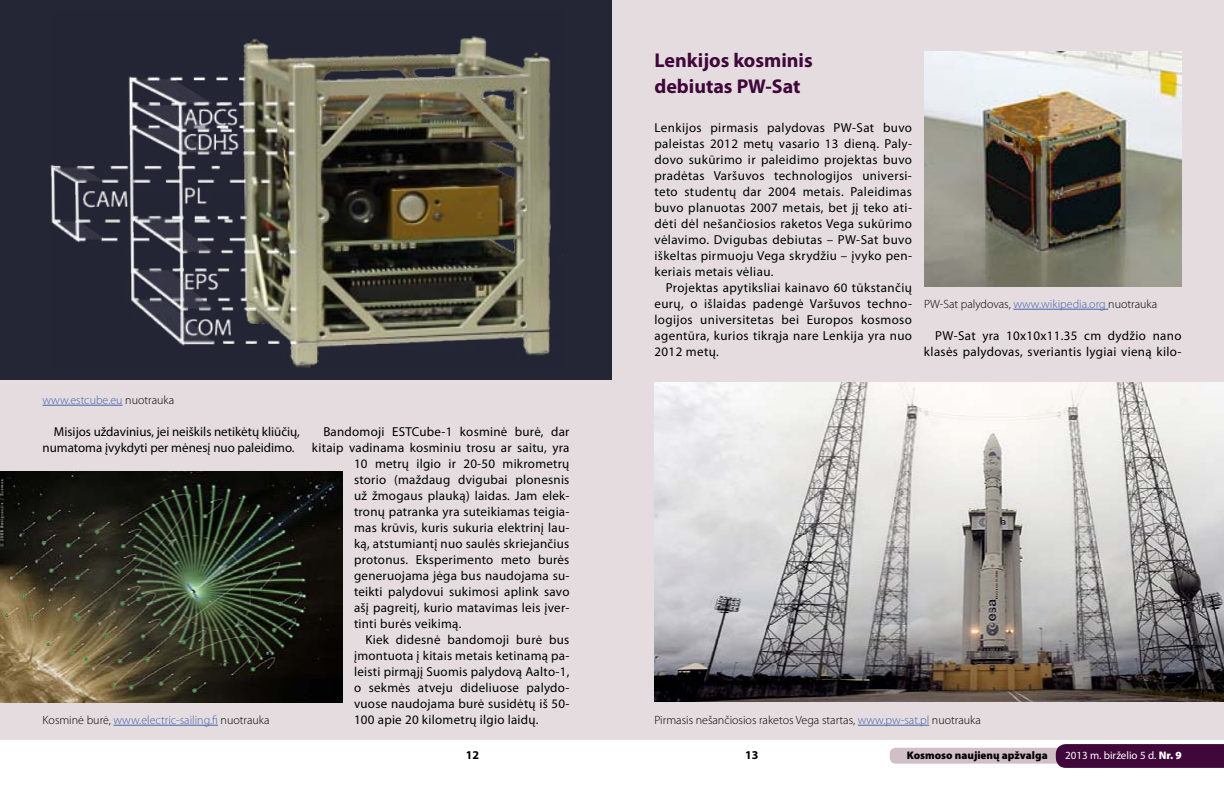
<style>
.page{position:relative;width:1224px;height:792px;background:#fff}
.page>*{position:absolute;margin:0;border:0;box-sizing:border-box;transform-origin:0 0}
.t1{font:700 20px/26px "Myriad Pro";color:#3f073a}
.t2{font:13px/16px "Myriad Pro";letter-spacing:.02em;color:#000;text-align:justify}
.t3{font:13px/16px "Myriad Pro";color:#000}
.t4{font:300 12px "Myriad Pro";color:#000}
.t5{font:300 12px "Myriad Pro";color:#4262ae}
.t6{font:700 12px "Myriad Pro";color:#000}
.t7{font:900 11px "Myriad Pro";color:#000}
.t8{font:11px "Myriad Pro";color:#fff}
.s1{color:#000}
.s2{color:#4262ae}
.s3{font-weight:900}
</style>
<div class="page">
<div style="left:890px;top:748px;width:197px;height:16px;background:#d0bfc7;border-radius:6px"></div>
<svg style="left:1056px;top:744px;width:168px;height:24px;background:#420b3d"></svg>
<div style="left:0;top:0;width:1224px;height:740px;background:#e5dcdf"></div>
<img style="left:0;top:472px;width:343px;height:231px">
<div style="left:0;top:0;width:612px;height:380px;background:#242535"></div>
<img style="left:51px;top:36px;width:512px;height:331px">
<hr style="left:43px;top:405px;width:80px;height:1px;background:#4262ae">
<hr style="left:114px;top:725px;width:104px;height:1px;background:#4262ae">
<img style="left:924px;top:51px;width:257px;height:236px">
<img style="left:655px;top:382px;width:569px;height:320px">
<hr style="left:1013px;top:309px;width:95px;height:1px;background:#4262ae">
<hr style="left:858px;top:725px;width:71px;height:1px;background:#4262ae">
<p class="t5" style="left:43px;top:393px;width:133px">www.estcube.eu <span class="s1">nuotrauka</span></p>
<p class="t3" style="left:43px;top:423px;width:259px;text-indent:11px">Misijos uždavinius, jei neiškils netikėtų kliūčių, numatoma įvykdyti per mėnesį nuo paleidimo.</p>
<p class="t2" style="left:323px;top:423px;width:248px">Bandomoji ESTCube-1 kosminė burė, dar</p>
<p class="t2" style="left:312px;top:439px;width:259px">kitaip vadinama kosminiu trosu ar saitu, yra</p>
<p class="t2" style="left:354px;top:455px;width:217px">10 metrų ilgio ir 20-50 mikrometrų</p>
<p class="t2" style="left:354px;top:471px;width:217px">storio (maždaug dvigubai plonesnis</p>
<p class="t2" style="left:354px;top:487px;width:217px">už žmogaus plauką) laidas. Jam elek-</p>
<p class="t2" style="left:354px;top:503px;width:217px">tronų patranka yra suteikiamas teigia-</p>
<p class="t2" style="left:354px;top:519px;width:217px">mas krūvis, kuris sukuria elektrinį lau-</p>
<p class="t2" style="left:354px;top:535px;width:217px">ką, atstumiantį nuo saulės skriejančius</p>
<p class="t2" style="left:354px;top:551px;width:217px">protonus. Eksperimento meto burės</p>
<p class="t2" style="left:354px;top:567px;width:217px">generuojama jėga bus naudojama su-</p>
<p class="t2" style="left:354px;top:583px;width:217px">teikti palydovui sukimosi aplink savo</p>
<p class="t2" style="left:354px;top:599px;width:217px">ašį pagreitį, kurio matavimas leis įver-</p>
<p class="t2" style="left:354px;top:615px;width:109px">tinti burės veikimą.</p>
<p class="t2" style="left:365px;top:631px;width:206px">Kiek didesnė bandomoji burė bus</p>
<p class="t2" style="left:354px;top:647px;width:217px">įmontuota į kitais metais ketinamą pa-</p>
<p class="t2" style="left:354px;top:663px;width:217px">leisti pirmąjį Suomis palydovą Aalto-1,</p>
<p class="t2" style="left:354px;top:679px;width:217px">o sekmės atveju dideliuose palydo-</p>
<p class="t2" style="left:354px;top:695px;width:217px">vuose naudojama burė susidėtų iš 50-</p>
<p class="t2" style="left:354px;top:711px;width:186px">100 apie 20 kilometrų ilgio laidų.</p>
<p class="t5" style="left:43px;top:713px;width:229px"><span class="s1">Kosminė burė,</span> www.electric-sailing.fi <span class="s1">nuotrauka</span></p>
<h1 class="t1" style="left:655px;top:47px;width:160px">Lenkijos kosminis debiutas PW-Sat</h1>
<p class="t2" style="left:655px;top:119px;width:259px">Lenkijos pirmasis palydovas PW-Sat buvo paleistas 2012 metų vasario 13 dieną. Paly&shy;dovo sukūrimo ir paleidimo projektas buvo pradėtas Varšuvos technologijos universi&shy;teto studentų dar 2004 metais. Paleidimas buvo planuotas 2007 metais, bet jį teko ati&shy;dėti dėl nešančiosios raketos Vega sukūrimo vėlavimo. Dvigubas debiutas – PW-Sat buvo iškeltas pirmuoju Vega skrydžiu – įvyko pen&shy;keriais metais vėliau.</p>
<p class="t2" style="left:655px;top:279px;width:259px;text-indent:11px">Projektas apytiksliai kainavo 60 tūkstančių eurų, o išlaidas padengė Varšuvos techno&shy;logijos universitetas bei Europos kosmoso agentūra, kurios tikrąja nare Lenkija yra nuo 2012 metų.</p>
<p class="t4" style="left:924px;top:297px;width:235px">PW-Sat palydovas, <span class="s2">www.wikipedia.org</span> nuotrauka</p>
<p class="t2" style="left:924px;top:327px;width:259px;text-align:right">PW-Sat yra 10x10x11.35 cm dydžio nano klasės palydovas, sveriantis lygiai vieną kilo-</p>
<p class="t4" style="left:655px;top:713px;width:328px">Pirmasis nešančiosios raketos Vega startas, <span class="s2">www.pw-sat.pl</span> nuotrauka</p>
<p class="t6" style="left:466px;top:747px;width:15px">12</p>
<p class="t6" style="left:745px;top:747px;width:15px">13</p>
<p class="t7" style="left:907px;top:748px;width:142px">Kosmoso naujienų apžvalga</p>
<p class="t8" style="left:1065px;top:749px;width:118px">2013 m. birželio 5 d. <span class="s3">Nr. 9</span></p>
</div>
